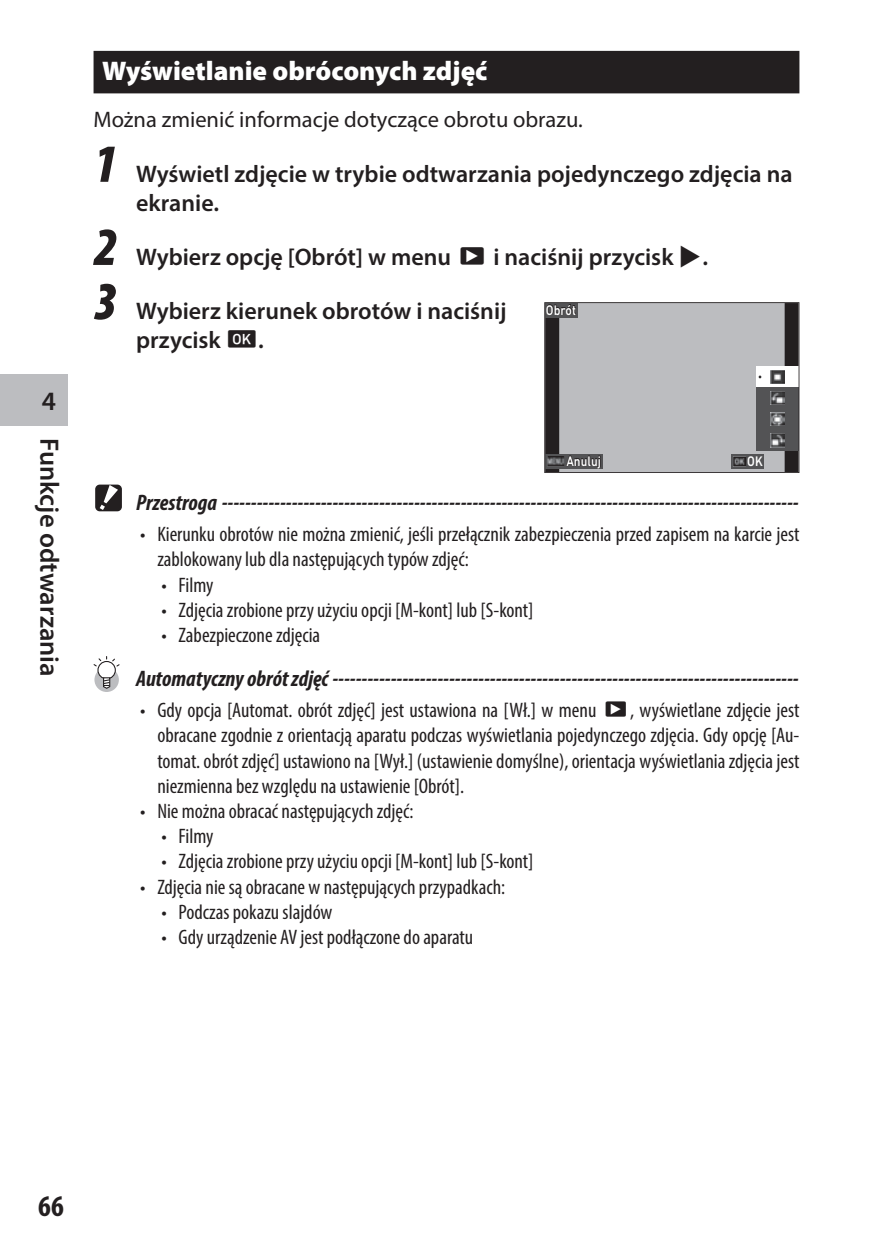
<style>
.page{position:relative;width:893px;height:1259px;background:#fff}
.page>*{position:absolute;margin:0;border:0;box-sizing:border-box;transform-origin:0 0}
.t1{font:italic 900 condensed 54px "Myriad Pro";color:#231f20}
.t2{font:700 condensed 30px "Myriad Pro";color:#231f20}
.t3{font:900 27px "Myriad Pro";color:#fff}
.t4{font:600 26.7px "Myriad Pro";color:#231f20}
.t5{font:600 24px/28.8px "Myriad Pro";color:#231f20}
.t6{font:italic 700 condensed 22.5px "Myriad Pro";color:#231f20}
.t7{font:22.5px "Myriad Pro";color:#231f20}
.t8{font:condensed 21px/25.2px "Myriad Pro";color:#231f20}
.t9{font:500 14.1px "DIN Next W1 G";color:#fff;scale:.88 1}
.s1{font-family:"INGRI100";font-weight:400}
.s2{font-family:"INGRI100";font-stretch:normal}
</style>
<div class="page">
<div style="left:0;top:374px;width:68px;height:51px;background:#bcbdc0"></div>
<div style="left:94px;top:51px;width:705px;height:42px;background:#231f20"></div>
<div style="left:95px;top:484px;width:27px;height:27px;background:#231f20;border-radius:5px"></div>
<svg style="left:100px;top:485px;width:18px;height:25px"></svg>
<div style="left:94px;top:667px;width:25px;height:25px;background:#bcbdc0;border-radius:50%"></div>
<div style="left:98px;top:661px;width:17px;height:18px;background:#fff;border-radius:50%"></div>
<div style="left:97px;top:661px;width:19px;height:18px;border:1px solid #231f20;border-radius:50%"></div>
<svg style="left:94px;top:656px;width:26px;height:11px"></svg>
<svg style="left:102px;top:676px;width:9px;height:13px"></svg>
<svg style="left:544px;top:302px;width:255px;height:171px;background:#a6a6a9"></svg>
<p class="t4" style="left:42px;top:383px;width:16px">4</p>
<p class="t4" style="left:66px;top:438px;width:240px;rotate:90deg">Funkcje odtwarzania</p>
<p class="t3" style="left:102px;top:53px;width:387px">Wyświetlanie obróconych zdjęć</p>
<p class="t7" style="left:94px;top:106px;width:491px">Można zmienić informacje dotyczące obrotu obrazu.</p>
<h1 class="t1" style="left:94px;top:135px;width:26px">1</h1>
<p class="t5" style="left:136px;top:159px;width:658px">Wyświetl zdjęcie w trybie odtwarzania pojedynczego zdjęcia na ekranie.</p>
<h1 class="t1" style="left:94px;top:218px;width:26px">2</h1>
<h1 class="t1" style="left:94px;top:272px;width:26px">3</h1>
<p class="t5" style="left:136px;top:242px;width:573px">Wybierz opcję [Obrót] w menu <span class="s1">C</span> i naciśnij przycisk <span class="s1">d</span>.</p>
<p class="t5" style="left:136px;top:296px;width:372px">Wybierz kierunek obrotów i naciśnij przycisk <span class="s1">e</span>.</p>
<p class="t9" style="left:546px;top:301px;width:36px">Obrót</p>
<p class="t9" style="left:566px;top:452px;width:41px">Anuluj</p>
<p class="t9" style="left:747px;top:453px;width:19px">OK</p>
<p class="t6" style="left:136px;top:488px;width:664px">Przestroga ---------------------------------------------------------------------------------------------------</p>
<p class="t8" style="left:157px;top:521px;width:644px;text-indent:-17px">• Kierunku obrotów nie można zmienić, jeśli przełącznik zabezpieczenia przed zapisem na karcie jest zablokowany lub dla następujących typów zdjęć:</p>
<p class="t8" style="left:162px;top:572px;width:53px">• Filmy</p>
<p class="t8" style="left:162px;top:597px;width:373px">• Zdjęcia zrobione przy użyciu opcji [M-kont] lub [S-kont]</p>
<p class="t8" style="left:162px;top:622px;width:160px">• Zabezpieczone zdjęcia</p>
<p class="t6" style="left:136px;top:664px;width:664px">Automatyczny obrót zdjęć --------------------------------------------------------------------------------</p>
<p class="t8" style="left:157px;top:697px;width:644px;text-align:justify;text-indent:-17px">• Gdy opcja [Automat. obrót zdjęć] jest ustawiona na [Wł.] w menu <span class="s2">C</span>, wyświetlane zdjęcie jest obracane zgodnie z orientacją aparatu podczas wyświetlania pojedynczego zdjęcia. Gdy opcję [Au&shy;tomat. obrót zdjęć] ustawiono na [Wył.] (ustawienie domyślne), orientacja wyświetlania zdjęcia jest niezmienna bez względu na ustawienie [Obrót].</p>
<p class="t8" style="left:140px;top:798px;width:275px">• Nie można obracać następujących zdjęć:</p>
<p class="t8" style="left:162px;top:823px;width:53px">• Filmy</p>
<p class="t8" style="left:162px;top:848px;width:373px">• Zdjęcia zrobione przy użyciu opcji [M-kont] lub [S-kont]</p>
<p class="t8" style="left:140px;top:874px;width:366px">• Zdjęcia nie są obracane w następujących przypadkach:</p>
<p class="t8" style="left:162px;top:899px;width:172px">• Podczas pokazu slajdów</p>
<p class="t8" style="left:162px;top:924px;width:313px">• Gdy urządzenie AV jest podłączone do aparatu</p>
<h2 class="t2" style="left:38px;top:1187px;width:27px">66</h2>
</div>
